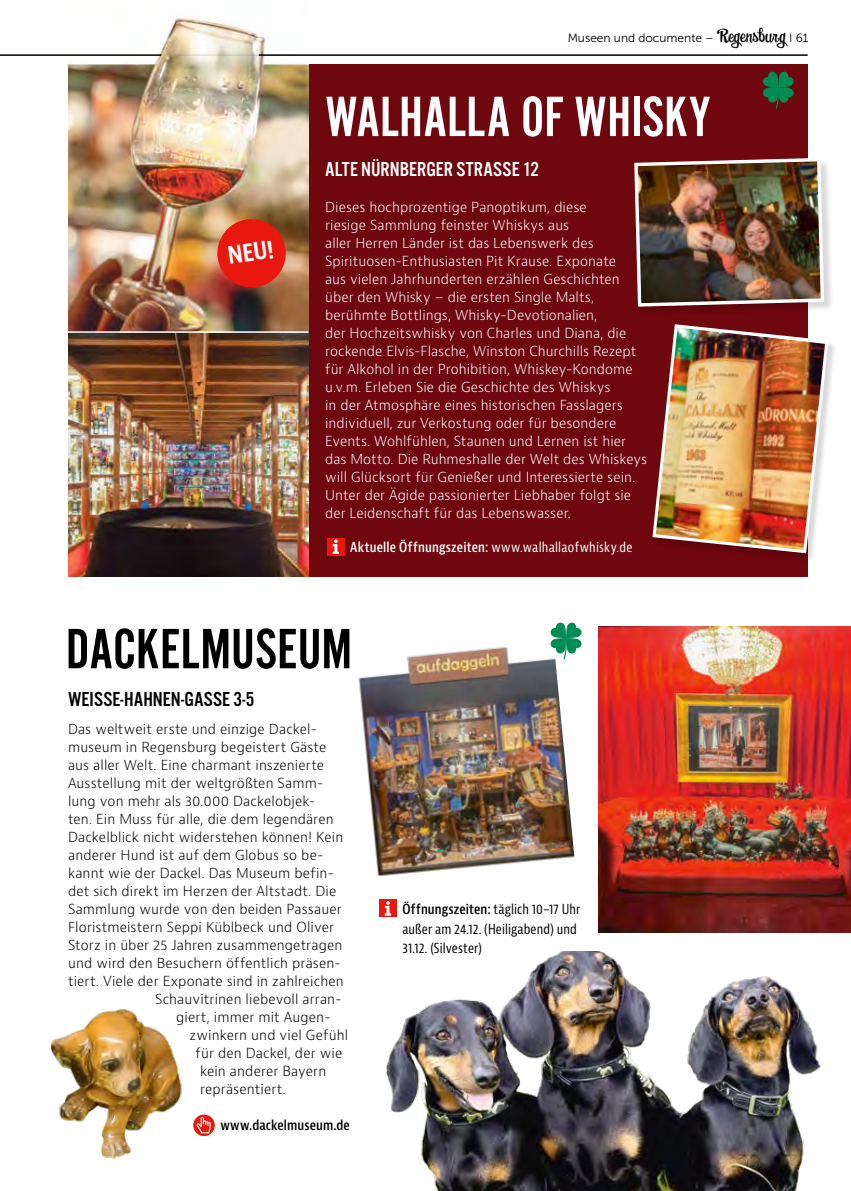
<style>
.page{position:relative;width:851px;height:1191px;background:#fff}
.page>*{position:absolute;margin:0;border:0;box-sizing:border-box;transform-origin:0 0}
.t1{font:58.95px "Alternate Got No 2 D";color:#fff}
.t2{font:58.95px "Alternate Got No 2 D";color:#000}
.t3{font:700 condensed 23.55px "Bernino Sans";color:#fff}
.t4{font:21px "Alternate Got No 3 D";letter-spacing:.005em;color:#fff}
.t5{font:21px "Alternate Got No 3 D";letter-spacing:.01em;color:#000}
.t6{font:300 13.5px/18px "Bernino Sans";letter-spacing:.005em;color:#fff}
.t7{font:300 13.5px "Bernino Sans";letter-spacing:.01em;color:#000}
.t8{font:condensed 13.5px/19.5px "Bernina Sans";letter-spacing:.005em;color:#000}
.t9{font:600 condensed 13.5px "Bernina Sans";letter-spacing:.015em;color:#fff}
.t10{font:600 condensed 13.5px "Bernina Sans";letter-spacing:.005em;color:#000}
.t11{font:12px "Museo Sans 300";color:#000}
.s1{font-family:"Swingdancer";font-size:18px}
.s2{font-weight:400}
.s3{font-weight:600}
</style>
<div class="page">
<div style="left:69px;top:65px;width:738px;height:512px;background:#6e070e"></div>
<img style="left:68px;top:333px;width:240px;height:244px">
<div style="left:379px;top:899px;width:17px;height:18px;background:#e8180e"></div>
<svg style="left:385px;top:901px;width:6px;height:14px"></svg>
<img style="left:68px;top:17px;width:240px;height:314px">
<div style="left:327px;top:537px;width:17px;height:18px;background:#e8180e"></div>
<svg style="left:332px;top:539px;width:7px;height:15px"></svg>
<img style="left:598px;top:626px;width:252px;height:306px">
<img style="left:386px;top:951px;width:435px;height:240px">
<svg style="left:193px;top:1114px;width:22px;height:22px"></svg>
<svg style="left:200px;top:1116px;width:10px;height:17px"></svg>
<img style="left:358px;top:646px;width:217px;height:231px">
<img style="left:50px;top:1009px;width:150px;height:150px">
<hr style="left:68px;top:331px;width:240px;height:2px;background:#fff">
<svg style="left:215px;top:217px;width:73px;height:73px;background:#d43321"></svg>
<svg style="left:762px;top:71px;width:32px;height:38px"></svg>
<svg style="left:550px;top:622px;width:31px;height:38px"></svg>
<hr style="left:177px;top:54px;width:119px;height:2px;background:#000">
<hr style="left:0;top:54px;width:161px;height:2px;background:#000">
<hr style="left:259px;top:54px;width:548px;height:2px;background:#000">
<div style="left:634px;top:158px;width:199px;height:158px;background:#000;opacity:.15"></div>
<img style="left:634px;top:156px;width:191px;height:152px">
<div style="left:653px;top:325px;width:183px;height:236px;background:#000;opacity:.15"></div>
<img style="left:652px;top:322px;width:178px;height:233px">
<h2 class="t3" style="left:226px;top:241px;width:48px;rotate:-8deg">NEU!</h2>
<p class="t11" style="left:567px;top:31px;width:242px">Museen und documente – <span class="s1">Regensburg</span> I 61</p>
<h1 class="t1" style="left:325px;top:85px;width:387px">WALHALLA OF WHISKY</h1>
<h3 class="t4" style="left:325px;top:158px;width:215px">ALTE NÜRNBERGER STRASSE 12</h3>
<p class="t6" style="left:325px;top:198px;width:323px">Dieses hochprozentige Panoptikum, diese<br>riesige Sammlung feinster Whiskys aus<br>aller Herren Länder ist das Lebenswerk des Spirituosen-Enthusiasten Pit Krause. Exponate<br>aus vielen Jahrhunderten erzählen Geschichten über den Whisky – die ersten Single Malts, berühmte Bottlings, Whisky-Devotionalien,<br>der Hochzeitswhisky von Charles und Diana, die rockende Elvis-Flasche, Winston Churchills Rezept für Alkohol in der Prohibition, Whiskey-Kondome u.v.m. Erleben Sie die Geschichte des Whiskys<br>in der Atmosphäre eines historischen Fasslagers individuell, zur Verkostung oder für besondere Events. Wohlfühlen, Staunen und Lernen ist hier das Motto. Die Ruhmeshalle der Welt des Whiskeys will Glücksort für Genießer und Interessierte sein.<br>Unter der Ägide passionierter Liebhaber folgt sie der Leidenschaft für das Lebenswasser.</p>
<p class="t9" style="left:350px;top:539px;width:283px">Aktuelle Öffnungszeiten: <span class="s2">www.walhallaofwhisky.de</span></p>
<h1 class="t2" style="left:66px;top:617px;width:287px">DACKELMUSEUM</h1>
<h3 class="t5" style="left:68px;top:688px;width:188px">WEISSE-HAHNEN-GASSE 3-5</h3>
<p class="t7" style="left:68px;top:720px;width:250px">Das weltweit erste und einzige Dackel-</p>
<p class="t7" style="left:68px;top:738px;width:260px">museum in Regensburg begeistert Gäste</p>
<p class="t7" style="left:68px;top:756px;width:257px">aus aller Welt. Eine charmant inszenierte</p>
<p class="t7" style="left:68px;top:774px;width:256px">Ausstellung mit der weltgrößten Samm-</p>
<p class="t7" style="left:68px;top:792px;width:248px">lung von mehr als 30.000 Dackelobjek-</p>
<p class="t7" style="left:68px;top:810px;width:267px">ten. Ein Muss für alle, die dem legendären</p>
<p class="t7" style="left:68px;top:828px;width:277px">Dackelblick nicht widerstehen können! Kein</p>
<p class="t7" style="left:68px;top:846px;width:257px">anderer Hund ist auf dem Globus so be-</p>
<p class="t7" style="left:68px;top:864px;width:267px">kannt wie der Dackel. Das Museum befin-</p>
<p class="t7" style="left:68px;top:882px;width:270px">det sich direkt im Herzen der Altstadt. Die</p>
<p class="t7" style="left:68px;top:900px;width:275px">Sammlung wurde von den beiden Passauer</p>
<p class="t7" style="left:68px;top:918px;width:267px">Floristmeistern Seppi Küblbeck und Oliver</p>
<p class="t7" style="left:68px;top:936px;width:276px">Storz in über 25 Jahren zusammengetragen</p>
<p class="t7" style="left:68px;top:954px;width:274px">und wird den Besuchern öffentlich präsen-</p>
<p class="t7" style="left:68px;top:972px;width:277px">tiert. Viele der Exponate sind in zahlreichen</p>
<p class="t7" style="left:155px;top:990px;width:188px">Schauvitrinen liebevoll arran-</p>
<p class="t7" style="left:176px;top:1008px;width:156px">giert, immer mit Augen-</p>
<p class="t7" style="left:190px;top:1026px;width:160px">zwinkern und viel Gefühl</p>
<p class="t7" style="left:196px;top:1044px;width:148px">für den Dackel, der wie</p>
<p class="t7" style="left:200px;top:1062px;width:128px">kein anderer Bayern</p>
<p class="t7" style="left:200px;top:1080px;width:87px">repräsentiert.</p>
<p class="t10" style="left:220px;top:1117px;width:131px">www.dackelmuseum.de</p>
<p class="t8" style="left:402px;top:899px;width:179px"><span class="s3">Öffnungszeiten:</span> täglich 10–17 Uhr außer am 24.12. (Heiligabend) und<br>31.12. (Silvester)</p>
</div>
